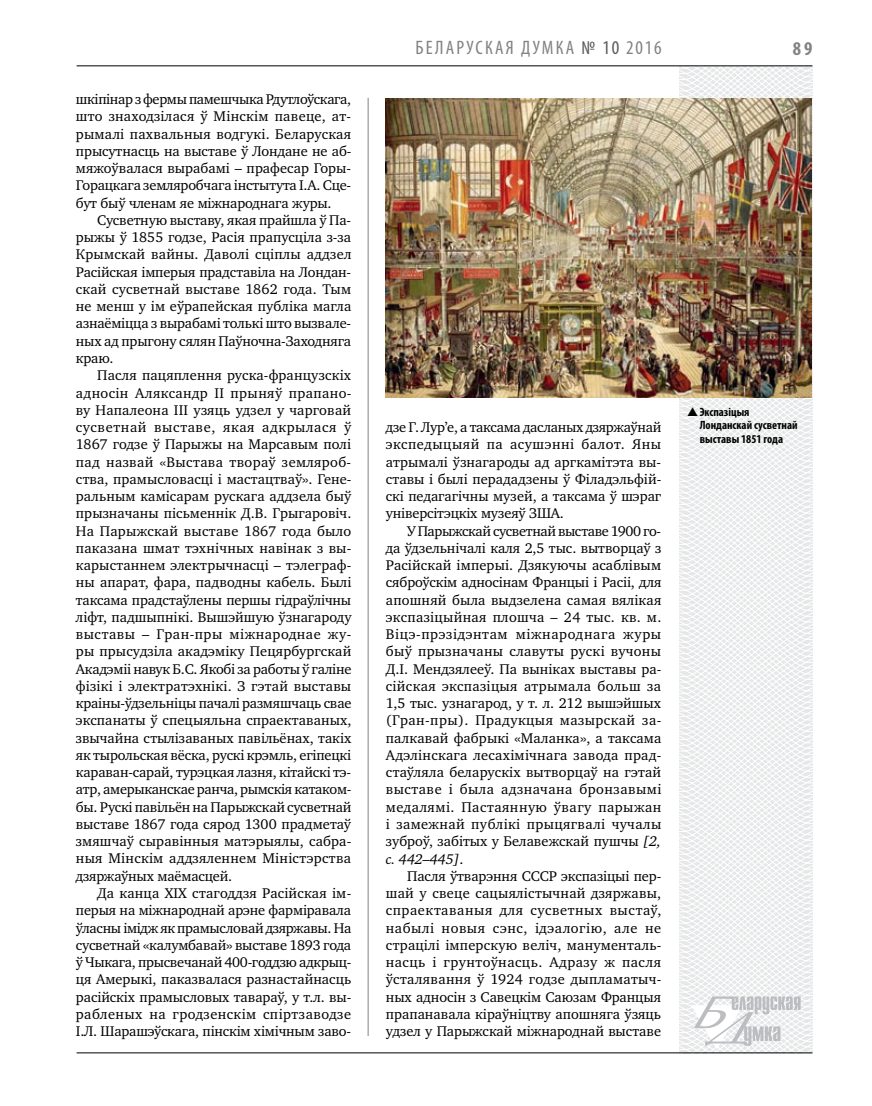
<style>
.page{position:relative;width:872px;height:1106px;background:#fff}
.page>*{position:absolute;margin:0;border:0;box-sizing:border-box;transform-origin:0 0}
.t1{font:condensed 19.5px "Myriad Pro";letter-spacing:.09em;color:#808285}
.t2{font:condensed 19.5px "Myriad Pro";letter-spacing:.11em;color:#808285}
.t3{font:700 condensed 19.5px "Myriad Pro";color:#808285}
.t4{font:14.4px/17.2px "Charter C";letter-spacing:-.005em;color:#000;text-align:justify}
.t5{font:700 condensed 12px/13.5px "Myriad Pro";color:#000}
.s1{color:#58595b}
.s2{font-style:italic}
</style>
<div class="page">
<hr style="left:368px;top:98px;width:1px;height:938px;background:#808285">
<svg style="left:621px;top:65px;width:192px;height:989px"></svg>
<svg style="left:691px;top:996px;width:109px;height:53px"></svg>
<hr style="left:77px;top:65px;width:735px;height:1px;background:#000">
<hr style="left:77px;top:1052px;width:735px;height:1px;background:#000">
<img style="left:386px;top:98px;width:426px;height:299px">
<svg style="left:688px;top:407px;width:10px;height:8px"></svg>
<p class="t4" style="left:76px;top:91px;width:277px">шкіпінар з фермы памешчыка Рдутлоўскага, што знаходзілася ў Мінскім павеце, ат&shy;рымалі пахвальныя водгукі. Беларуская прысутнасць на выставе ў Лондане не аб&shy;мяжоўвалася вырабамі – прафесар Горы-Горацкага земляробчага інстытута І.А. Сце&shy;бут быў членам яе міжнароднага журы.</p>
<p class="t4" style="left:76px;top:211px;width:277px;text-indent:21px">Сусветную выставу, якая прайшла ў Па&shy;рыжы ў 1855 годзе, Расія прапусціла з-за Крымскай вайны. Даволі сціплы аддзел Расійская імперыя прадставіла на Лондан&shy;скай сусветнай выставе 1862 года. Тым не менш у ім еўрапейская публіка магла азнаёміцца з вырабамі толькі што вызвале&shy;ных ад прыгону сялян Паўночна-Заходняга краю.</p>
<p class="t4" style="left:76px;top:367px;width:277px;text-indent:21px">Пасля пацяплення руска-французскіх адносін Аляксандр ІІ прыняў прапано&shy;ву Напалеона ІІІ узяць удзел у чарговай сусветнай выставе, якая адкрылася ў 1867 годзе ў Парыжы на Марсавым полі пад назвай «Выстава твораў земляроб&shy;ства, прамысловасці і мастацтваў». Гене&shy;ральным камісарам рускага аддзела быў прызначаны пісьменнік Д.В. Грыгаровіч.<br>На Парыжскай выставе 1867 года было паказана шмат тэхнічных навінак з вы&shy;карыстаннем электрычнасці – тэлеграф&shy;ны апарат, фара, падводны кабель. Былі таксама прадстаўлены першы гідраўлічны ліфт, падшыпнікі. Вышэйшую ўзнагароду выставы – Гран-пры міжнароднае жу&shy;ры прысудзіла акадэміку Пецярбургскай Акадэміі навук Б.С. Якобі за работы ў галіне фізікі і электратэхнікі. З гэтай выставы краіны-ўдзельніцы пачалі размяшчаць свае экспанаты ў спецыяльна спраектаваных, звычайна стылізаваных павільёнах, такіх як тырольская вёска, рускі крэмль, егіпецкі караван-сарай, турэцкая лазня, кітайскі тэ&shy;атр, амерыканскае ранча, рымскія катаком&shy;бы. Рускі павільён на Парыжскай сусветнай выставе 1867 года сярод 1300 прадметаў змяшчаў сыравінныя матэрыялы, сабра&shy;ныя Мінскім аддзяленнем Міністэрства дзяржаўных маёмасцей.</p>
<p class="t4" style="left:76px;top:884px;width:277px;text-indent:21px">Да канца ХIХ стагоддзя Расійская ім&shy;перыя на міжнароднай арэне фарміравала ўласны імідж як прамысловай дзяржавы. На сусветнай «калумбавай» выставе 1893 года ў Чыкага, прысвечанай 400-годдзю адкрыц&shy;ця Амерыкі, паказвалася разнастайнасць расійскіх прамысловых тавараў, у т.л. вы&shy;рабленых на гродзенскім спіртзаводзе І.Л. Шарашэўскага, пінскім хімічным заво-</p>
<h1 class="t2" style="left:415px;top:36px;width:31px">БЕЛАРУСКАЯ</h1>
<h1 class="t1" style="left:521px;top:36px;width:142px">ДУМКА <span class="s1">№ 10</span> 2016</h1>
<h1 class="t3" style="left:793px;top:37px;width:21px">89</h1>
<p class="t4" style="left:386px;top:419px;width:277px">дзе Г. Лур’е, а таксама дасланых дзяржаўнай экспедыцыяй па асушэнні балот. Яны атрымалі ўзнагароды ад аргкамітэта вы&shy;ставы і былі перададзены ў Філадэльфій&shy;скі педагагічны музей, а таксама ў шэраг універсітэцкіх музеяў ЗША.</p>
<p class="t4" style="left:386px;top:522px;width:277px;text-indent:21px">У Парыжскай сусветнай выставе 1900 го&shy;да ўдзельнічалі каля 2,5 тыс. вытворцаў з Расійскай імперыі. Дзякуючы асаблівым сяброўскім адносінам Францыі і Расіі, для апошняй была выдзелена самая вялікая экспазіцыйная плошча – 24 тыс. кв. м.<br>Віцэ-прэзідэнтам міжнароднага журы быў прызначаны славуты рускі вучоны Д.І. Мендзялееў. Па выніках выставы ра&shy;сійская экспазіцыя атрымала больш за 1,5 тыс. узнагарод, у т. л. 212 вышэйшых (Гран-пры). Прадукцыя мазырскай за&shy;палкавай фабрыкі «Маланка», а таксама Адэлінскага лесахімічнага завода прад&shy;стаўляла беларускіх вытворцаў на гэтай выставе і была адзначана бронзавымі медалямі. Пастаянную ўвагу парыжан і замежнай публікі прыцягвалі чучалы зуброў, забітых у Белавежскай пушчы <span class="s2">[2, c. 442–445]</span>.</p>
<p class="t4" style="left:386px;top:867px;width:277px;text-indent:21px">Пасля ўтварэння СССР экспазіцыі пер&shy;шай у свеце сацыялістычнай дзяржавы, спраектаваныя для сусветных выстаў, набылі новыя сэнс, ідэалогію, але не страцілі імперскую веліч, манументаль&shy;насць і грунтоўнасць. Адразу ж пасля ўсталявання ў 1924 годзе дыпламатыч&shy;ных адносін з Савецкім Саюзам Францыя прапанавала кіраўніцтву апошняга ўзяць удзел у Парыжскай міжнароднай выставе</p>
<p class="t5" style="left:699px;top:404px;width:99px">Экспазіцыя<br>Лонданскай сусветнай выставы 1851 года</p>
</div>
